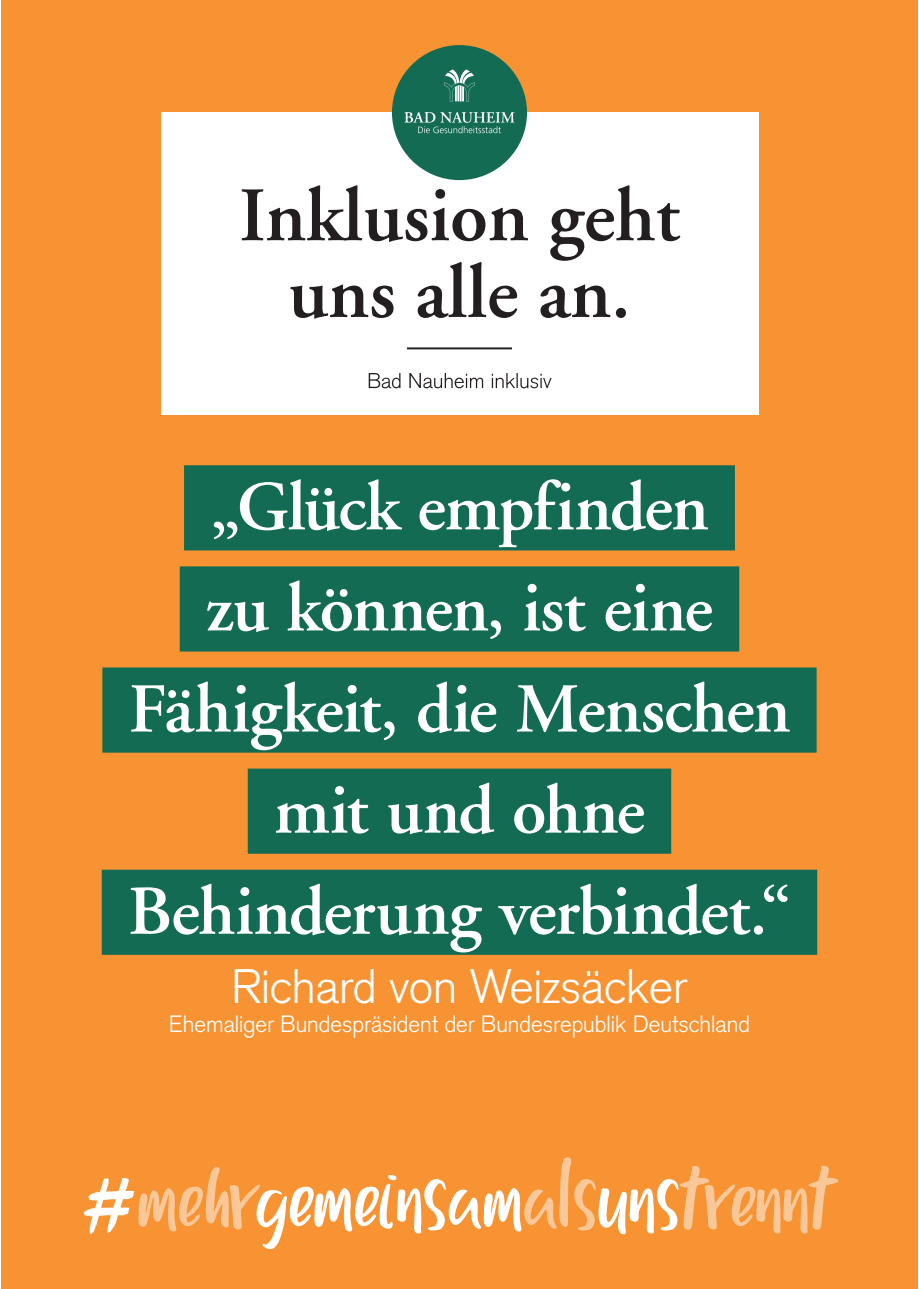
<style>
.page{position:relative;width:919px;height:1289px;background:#fff}
.page>*{position:absolute;margin:0;border:0;box-sizing:border-box;transform-origin:0 0}
.t1{font:600 69.9px/101.1px "Adobe Garamond";letter-spacing:-.02em;color:#fff;text-align:center}
.t2{font:300 47.55px "Akzidenz Grotesk";color:#fff}
.t3{font:300 23.25px "Akzidenz Grotesk";color:#fff}
</style>
<div class="page">
<div style="left:1px;top:0;width:916px;height:1288px;background:#f79332"></div>
<div style="left:161px;top:113px;width:597px;height:302px;background:#fff"></div>
<div style="left:392px;top:45px;width:135px;height:135px;background:#126b52;border-radius:50%"></div>
<svg style="left:404px;top:112px;width:110px;height:21px"></svg>
<svg style="left:444px;top:69px;width:31px;height:32px"></svg>
<svg style="left:241px;top:185px;width:439px;height:134px"></svg>
<svg style="left:368px;top:373px;width:183px;height:15px"></svg>
<hr style="left:407px;top:347px;width:105px;height:2px;background:#231f20">
<svg style="left:84px;top:1157px;width:754px;height:92px"></svg>
<div style="left:184px;top:465px;width:550px;height:85px;background:#126b52"></div>
<div style="left:180px;top:566px;width:559px;height:85px;background:#126b52"></div>
<div style="left:102px;top:667px;width:714px;height:85px;background:#126b52"></div>
<div style="left:248px;top:768px;width:423px;height:85px;background:#126b52"></div>
<div style="left:102px;top:869px;width:715px;height:85px;background:#126b52"></div>
<p class="t1" style="left:128px;top:458px;width:664px">„Glück empfinden<br>zu können, ist eine<br>Fähigkeit, die Menschen mit und ohne<br>Behinderung verbindet.“</p>
<p class="t2" style="left:232px;top:959px;width:456px">Richard von Weizsäcker</p>
<p class="t3" style="left:169px;top:1010px;width:582px">Ehemaliger Bundespräsident der Bundesrepublik Deutschland</p>
</div>
